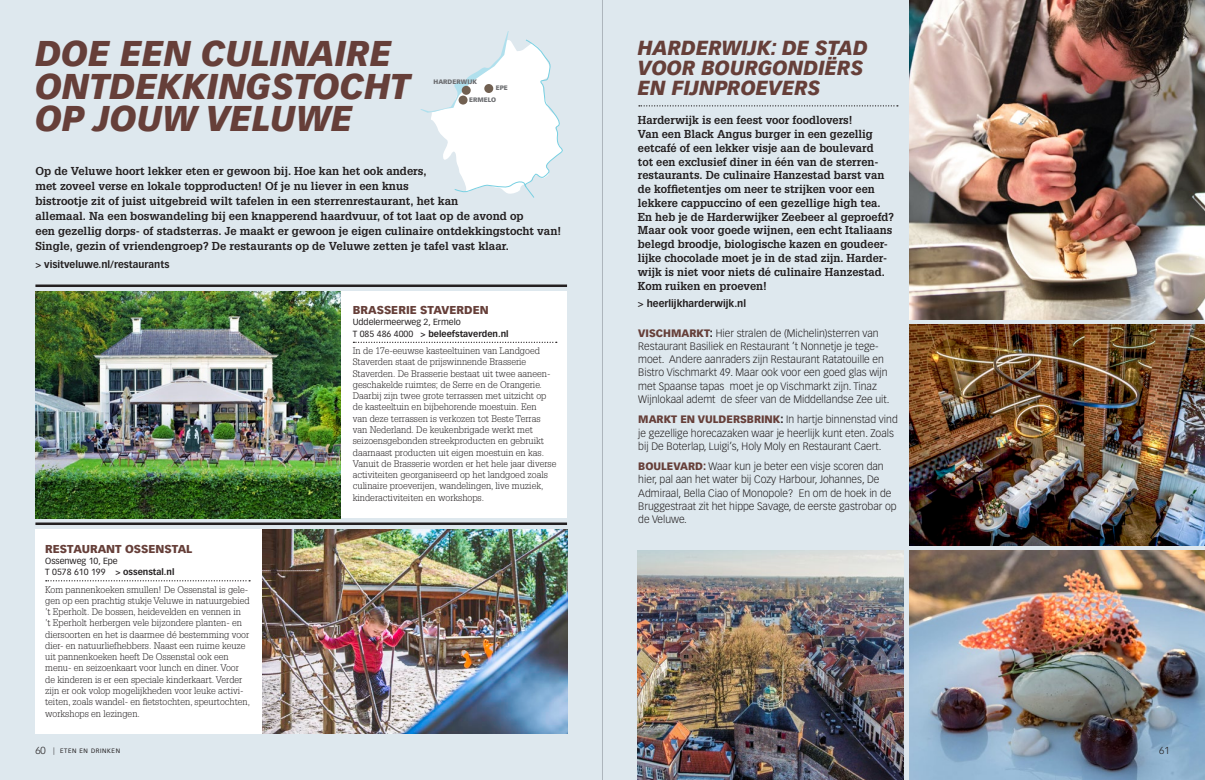
<style>
.page{position:relative;width:1205px;height:780px;background:#dee8ee}
.page>*{position:absolute;margin:0;border:0;box-sizing:border-box;transform-origin:0 0}
.t1{font:italic 900 35.25px/32.1px "Vectora LT Std";color:#663f39}
.t2{font:italic 900 20px/20px "Vectora LT Std";color:#663f39}
.t3{font:700 11.25px/13.8px "Glypha LT Std";color:#231f20}
.t4{font:900 11.25px "Vectora LT Std";color:#663f39}
.t5{font:300 10.62px/13.1px "Vectora LT Std";color:#231f20}
.t6{font:700 10px "Vectora LT Std";color:#231f20}
.t7{font:300 10px "Vectora LT Std";color:#231f20}
.t8{font:300 9.38px/11.2px "Glypha LT Std";color:#231f20}
.t9{font:8.75px/11.2px "Vectora LT Std";color:#231f20}
.t10{font:900 6.38px "Vectora LT Std";color:#6c6d70}
.t11{font:6.25px "Vectora LT Std";letter-spacing:.1em;color:#231f20}
.s1{font-weight:900;color:#663f39}
.s2{font-weight:900}
.s3{font-weight:700}
.s4{font-weight:300;font-size:10px}
.s5{font-weight:300;font-size:7.5px}
</style>
<div class="page">
<img style="left:910px;top:0;width:295px;height:319px">
<img style="left:910px;top:550px;width:295px;height:230px">
<img style="left:910px;top:324px;width:295px;height:221px">
<div style="left:340px;top:291px;width:227px;height:227px;background:#fff"></div>
<div style="left:35px;top:529px;width:532px;height:204px;background:#fff"></div>
<hr style="left:35px;top:284px;width:532px;height:3px;background:#231f20">
<hr style="left:35px;top:522px;width:532px;height:3px;background:#231f20">
<svg style="left:46px;top:580px;width:204px;height:1px"></svg>
<svg style="left:353px;top:342px;width:204px;height:1px"></svg>
<img style="left:262px;top:529px;width:305px;height:204px">
<img style="left:35px;top:291px;width:305px;height:227px">
<svg style="left:420px;top:32px;width:143px;height:165px"></svg>
<div style="left:462px;top:86px;width:9px;height:9px;background:#716051;border-radius:50%"></div>
<div style="left:484px;top:84px;width:9px;height:9px;background:#716051;border-radius:50%"></div>
<div style="left:458px;top:96px;width:9px;height:9px;background:#716051;border-radius:50%"></div>
<svg style="left:639px;top:105px;width:259px;height:1px"></svg>
<img style="left:638px;top:550px;width:266px;height:230px">
<hr style="left:602px;top:0;width:1px;height:780px;background:#c7c8ca">
<h1 class="t1" style="left:35px;top:38px;width:376px">DOE EEN CULINAIRE<br>ONTDEKKINGSTOCHT<br>OP JOUW VELUWE</h1>
<h2 class="t2" style="left:638px;top:37px;width:232px">HARDERWIJK: DE STAD<br>VOOR BOURGONDIËRS<br>EN FIJNPROEVERS</h2>
<p class="t10" style="left:434px;top:78px;width:45px">HARDERWIJK</p>
<p class="t10" style="left:469px;top:96px;width:29px">ERMELO</p>
<p class="t10" style="left:496px;top:84px;width:14px">EPE</p>
<p class="t3" style="left:638px;top:113px;width:258px">Harderwijk is een feest voor foodlovers!<br>Van een Black Angus burger in een gezellig eetcafé of een lekker visje aan de boulevard<br>tot een exclusief diner in één van de sterren&shy;restaurants. De culinaire Hanzestad barst van de koffietentjes om neer te strijken voor een lekkere cappuccino of een gezellige high tea.<br>En heb je de Harderwijker Zeebeer al geproefd?<br>Maar ook voor goede wijnen, een echt Italiaans belegd broodje, biologische kazen en goudeer&shy;lijke chocolade moet je in de stad zijn. Harder&shy;wijk is niet voor niets dé culinaire Hanzestad.<br>Kom ruiken en proeven!</p>
<p class="t6" style="left:638px;top:297px;width:110px">&gt; heerlijkharderwijk.nl</p>
<p class="t5" style="left:638px;top:327px;width:253px"><span class="s1">VISCHMARKT</span><span class="s2">:</span> Hier stralen de (Michelin)sterren van Restaurant Basiliek en Restaurant ’t Nonnetje je tege&shy;moet. Andere aanraders zijn Restaurant Ratatouille en Bistro Vischmarkt 49. Maar ook voor een goed glas wijn met Spaanse tapas moet je op Vischmarkt zijn. Tinaz Wijnlokaal ademt de sfeer van de Middellandse Zee uit.</p>
<p class="t5" style="left:638px;top:413px;width:261px"><span class="s1">MARKT EN VULDERSBRINK</span><span class="s2">:</span> In hartje binnenstad vind je gezellige horecazaken waar je heerlijk kunt eten. Zoals bij De Boterlap, Luigi’s, Holy Moly en Restaurant Caert.</p>
<p class="t5" style="left:638px;top:460px;width:260px"><span class="s1">BOULEVARD:</span> Waar kun je beter een visje scoren dan hier, pal aan het water bij Cozy Harbour, Johannes, De Admiraal, Bella Ciao of Monopole? En om de hoek in de Bruggestraat zit het hippe Savage, de eerste gastrobar op de Veluwe.</p>
<p class="t3" style="left:35px;top:163px;width:527px;line-height:15px">Op de Veluwe hoort lekker eten er gewoon bij. Hoe kan het ook anders,<br>met zoveel verse en lokale topproducten! Of je nu liever in een knus<br>bistrootje zit of juist uitgebreid wilt tafelen in een sterrenrestaurant, het kan<br>allemaal. Na een boswandeling bij een knapperend haardvuur, of tot laat op de avond op<br>een gezellig dorps- of stadsterras. Je maakt er gewoon je eigen culinaire ontdekkingstocht van!<br>Single, gezin of vriendengroep? De restaurants op de Veluwe zetten je tafel vast klaar.</p>
<p class="t6" style="left:35px;top:259px;width:135px">&gt; visitveluwe.nl/restaurants</p>
<p class="t4" style="left:353px;top:303px;width:138px">BRASSERIE STAVERDEN</p>
<p class="t9" style="left:353px;top:317px;width:157px">Uddelermeerweg 2, Ermelo<br>T 085 486 4000 <span class="s3">&gt; beleefstaverden.nl</span></p>
<p class="t8" style="left:353px;top:345px;width:205px">In de 17e-eeuwse kasteeltuinen van Landgoed Staverden staat de prijswinnende Brasserie Staverden. De Brasserie bestaat uit twee aaneen&shy;geschakelde ruimtes; de Serre en de Orangerie.<br>Daarbij zijn twee grote terrassen met uitzicht op de kasteeltuin en bijbehorende moestuin. Een<br>van deze terrassen is verkozen tot Beste Terras van Nederland. De keukenbrigade werkt met seizoensgebonden streekproducten en gebruikt daarnaast producten uit eigen moestuin en kas.<br>Vanuit de Brasserie worden er het hele jaar diverse activiteiten georganiseerd op het landgoed zoals culinaire proeverijen, wandelingen, live muziek, kinderactiviteiten en workshops.</p>
<p class="t4" style="left:45px;top:541px;width:149px">RESTAURANT OSSENSTAL</p>
<p class="t9" style="left:45px;top:555px;width:131px">Ossenweg 10, Epe<br>T 0578 610 199 <span class="s3">&gt; ossenstal.nl</span></p>
<p class="t8" style="left:45px;top:584px;width:206px">Kom pannenkoeken smullen! De Ossenstal is gele&shy;gen op een prachtig stukje Veluwe in natuurgebied ’t Eperholt. De bossen, heidevelden en vennen in<br>’t Eperholt herbergen vele bijzondere planten- en diersoorten en het is daarmee dé bestemming voor dier- en natuurliefhebbers. Naast een ruime keuze uit pannenkoeken heeft De Ossenstal ook een menu- en seizoenkaart voor lunch en diner. Voor de kinderen is er een speciale kinderkaart. Verder zijn er ook volop mogelijkheden voor leuke activi&shy;teiten, zoals wandel- en fietstochten, speurtochten, workshops en lezingen.</p>
<p class="t11" style="left:35px;top:747px;width:86px"><span class="s4">60</span> <span class="s5">|</span> ETEN EN DRINKEN</p>
<p class="t7" style="left:1159px;top:744px;width:12px">61</p>
</div>
